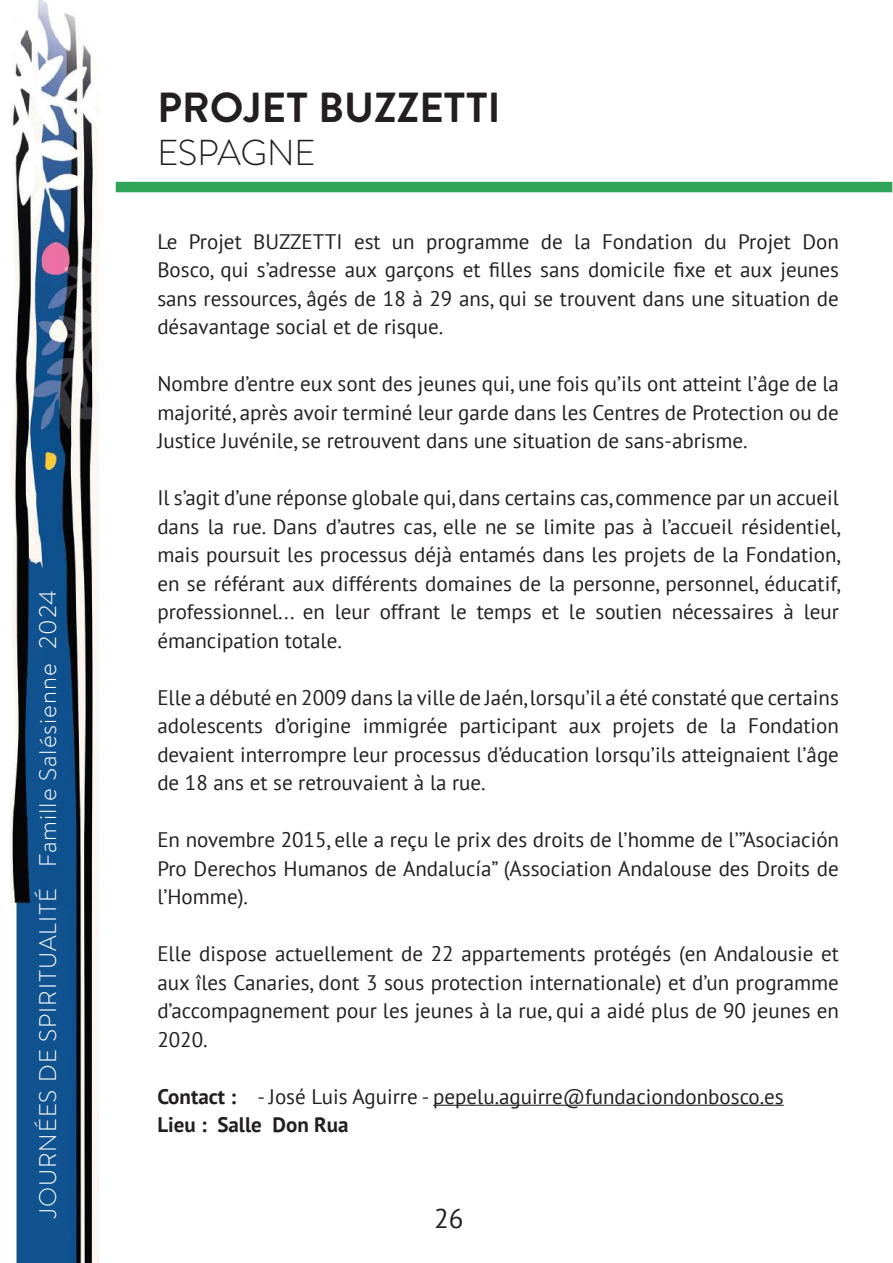
<style>
.page{position:relative;width:893px;height:1263px;background:#fff}
.page>*{position:absolute;margin:0;border:0;box-sizing:border-box;transform-origin:0 0}
.t1{font:700 42px "Brandon Text";color:#231f20}
.t2{font:300 36px "Brandon Text";letter-spacing:-.005em;color:#231f20}
.t3{font:27px "PT Sans";color:#231f20}
.t4{font:300 24px "Brandon Text";letter-spacing:.04em;color:#fff}
.t5{font:21px/28.5px "PT Sans";color:#231f20;text-align:justify}
.s1{font-weight:700}
</style>
<div class="page">
<img style="left:11px;top:0;width:105px;height:1263px">
<div style="left:116px;top:182px;width:776px;height:10px;background:#30a559"></div>
<hr style="left:433px;top:1105px;width:351px;height:1px;background:#231f20">
<p class="t4" style="left:32px;top:1219px;width:630px;rotate:-90deg">JOURNÉES DE SPIRITUALITÉ Famille Salésienne 2024</p>
<h1 class="t1" style="left:157px;top:78px;width:345px">PROJET BUZZETTI</h1>
<h2 class="t2" style="left:157px;top:128px;width:160px">ESPAGNE</h2>
<p class="t5" style="left:157px;top:226px;width:683px">Le Projet BUZZETTI est un programme de la Fondation du Projet Don Bosco, qui s’adresse aux garçons et filles sans domicile fixe et aux jeunes sans ressources, âgés de 18 à 29 ans, qui se trouvent dans une situation de désavantage social et de risque.</p>
<p class="t5" style="left:157px;top:369px;width:683px">Nombre d’entre eux sont des jeunes qui, une fois qu’ils ont atteint l’âge de la majorité, après avoir terminé leur garde dans les Centres de Protection ou de Justice Juvénile, se retrouvent dans une situation de sans-abrisme.</p>
<p class="t5" style="left:157px;top:483px;width:685px">Il s’agit d’une réponse globale qui, dans certains cas, commence par un accueil dans la rue. Dans d’autres cas, elle ne se limite pas à l’accueil résidentiel, mais poursuit les processus déjà entamés dans les projets de la Fondation, en se référant aux différents domaines de la personne, personnel, éducatif, professionnel... en leur offrant le temps et le soutien nécessaires à leur émancipation totale.</p>
<p class="t5" style="left:157px;top:682px;width:683px">Elle a débuté en 2009 dans la ville de Jaén, lorsqu’il a été constaté que certains adolescents d’origine immigrée participant aux projets de la Fondation devaient interrompre leur processus d’éducation lorsqu’ils atteignaient l’âge de 18 ans et se retrouvaient à la rue.</p>
<p class="t5" style="left:157px;top:825px;width:683px">En novembre 2015, elle a reçu le prix des droits de l’homme de l’”Asociación Pro Derechos Humanos de Andalucía” (Association Andalouse des Droits de l’Homme).</p>
<p class="t5" style="left:157px;top:939px;width:683px">Elle dispose actuellement de 22 appartements protégés (en Andalousie et aux îles Canaries, dont 3 sous protection internationale) et d’un programme d’accompagnement pour les jeunes à la rue, qui a aidé plus de 90 jeunes en 2020.</p>
<p class="t5" style="left:157px;top:1081px;width:628px"><span class="s1">Contact :</span> - José Luis Aguirre - pepelu.aguirre@fundaciondonbosco.es<br><span class="s1">Lieu : Salle Don Rua</span></p>
<p class="t3" style="left:434px;top:1201px;width:31px">26</p>
</div>
